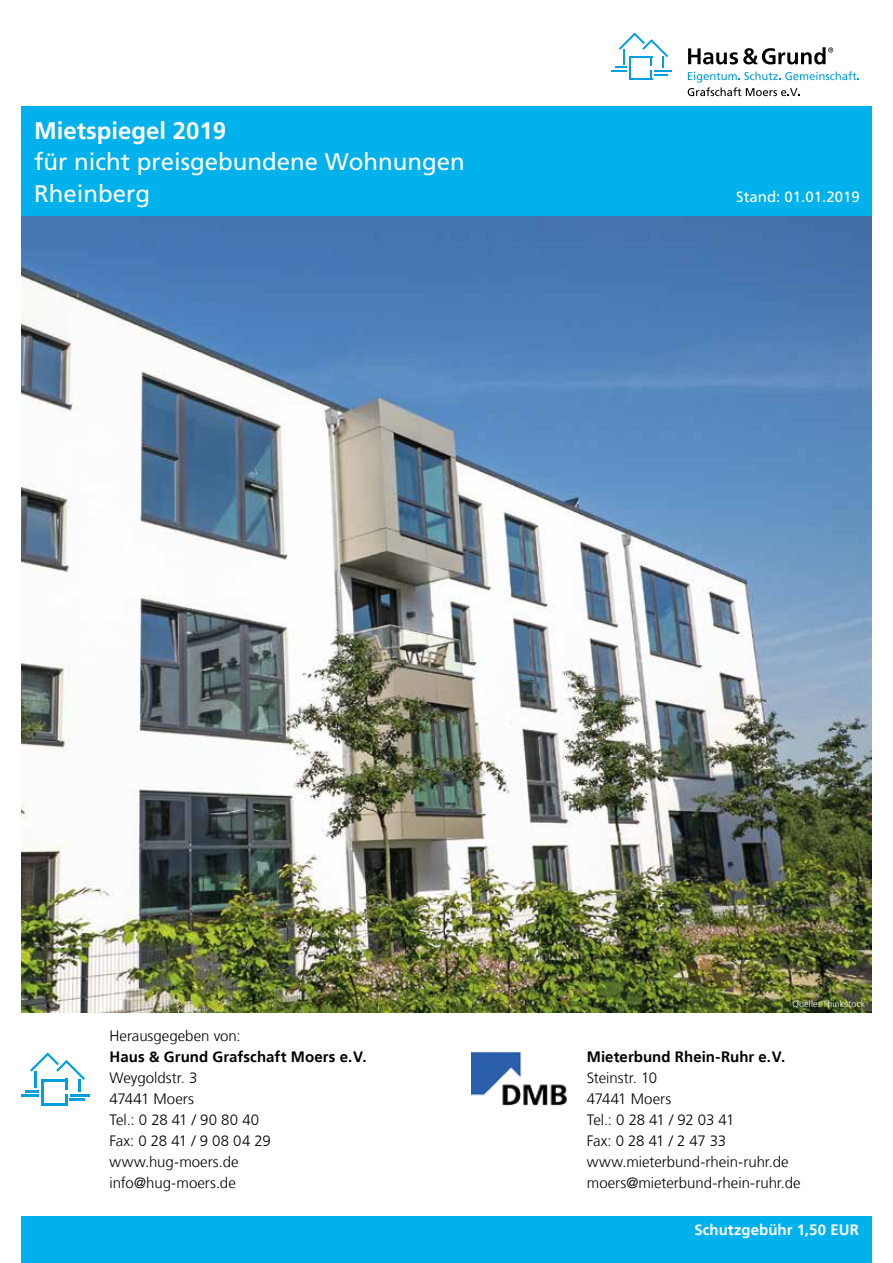
<style>
.page{position:relative;width:893px;height:1263px;background:#fff}
.page>*{position:absolute;margin:0;border:0;box-sizing:border-box;transform-origin:0 0}
.t1{font:24px/31.5px "Frutiger";color:#fff}
.t2{font:700 24px "Frutiger";color:#fff}
.t3{font:300 15px/21px "Frutiger LT";color:#000}
.t4{font:700 15px "Frutiger LT";letter-spacing:.005em;color:#000}
.t5{font:700 15px "Frutiger LT";letter-spacing:.005em;color:#fff}
.t6{font:15px "Frutiger";color:#fff}
.t7{font:300 9px "Frutiger LT";letter-spacing:.02em;color:#fff}
</style>
<div class="page">
<div style="left:21px;top:106px;width:851px;height:117px;background:#00b1eb"></div>
<div style="left:21px;top:1216px;width:851px;height:47px;background:#00b1eb"></div>
<svg style="left:611px;top:32px;width:61px;height:48px"></svg>
<svg style="left:688px;top:47px;width:145px;height:17px"></svg>
<svg style="left:688px;top:71px;width:171px;height:25px"></svg>
<img style="left:21px;top:217px;width:851px;height:795px">
<img style="left:471px;top:1052px;width:96px;height:54px">
<svg style="left:21px;top:1052px;width:68px;height:53px"></svg>
<h1 class="t2" style="left:34px;top:116px;width:194px">Mietspiegel 2019</h1>
<h1 class="t1" style="left:34px;top:146px;width:432px">für nicht preisgebundene Wohnungen<br>Rheinberg</h1>
<p class="t6" style="left:736px;top:188px;width:125px">Stand: 01.01.2019</p>
<p class="t3" style="left:109px;top:1026px;width:133px">Herausgegeben von:</p>
<p class="t4" style="left:109px;top:1048px;width:259px">Haus &amp; Grund Grafschaft Moers e. V.</p>
<p class="t3" style="left:109px;top:1068px;width:163px">Weygoldstr. 3<br>47441 Moers<br>Tel.: 0 28 41 / 90 80 40<br>Fax: 0 28 41 / 9 08 04 29 www.hug-moers.de info@hug-moers.de</p>
<p class="t7" style="left:792px;top:998px;width:74px">Quelle: Thinkstock</p>
<p class="t4" style="left:587px;top:1048px;width:200px">Mieterbund Rhein-Ruhr e. V.</p>
<p class="t3" style="left:587px;top:1068px;width:215px">Steinstr. 10<br>47441 Moers<br>Tel.: 0 28 41 / 92 03 41<br>Fax: 0 28 41 / 2 47 33 www.mieterbund-rhein-ruhr.de moers@mieterbund-rhein-ruhr.de</p>
<p class="t5" style="left:694px;top:1221px;width:166px">Schutzgebühr 1,50 EUR</p>
</div>
